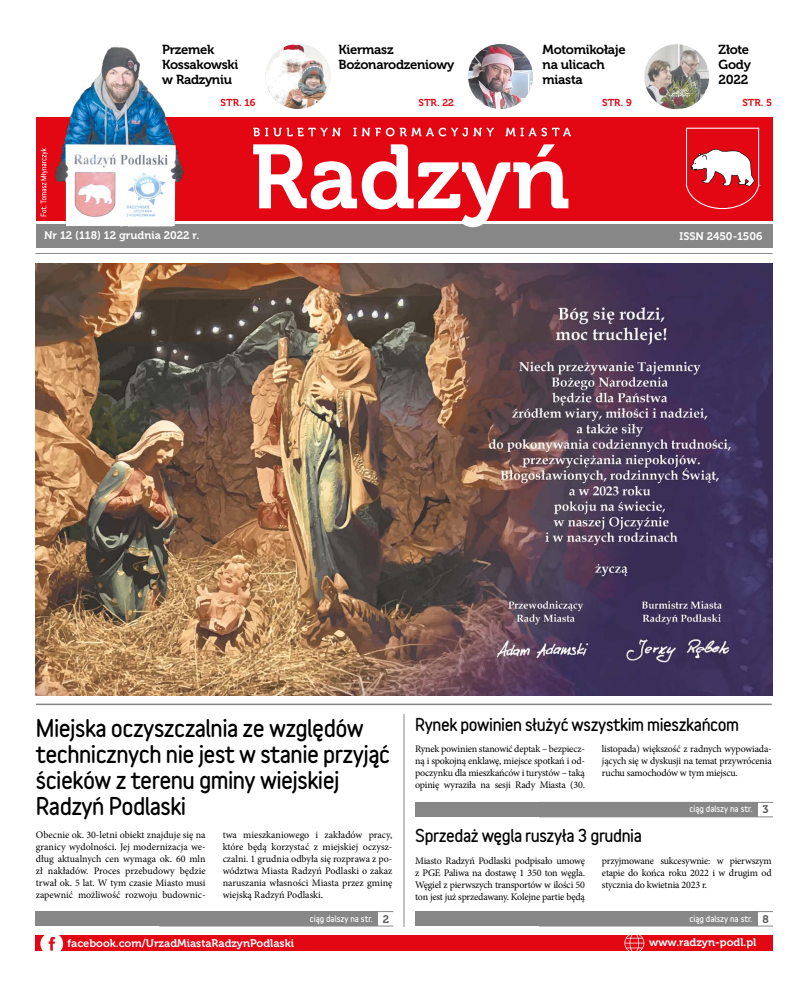
<style>
.page{position:relative;width:808px;height:993px;background:#fff}
.page>*{position:absolute;margin:0;border:0;box-sizing:border-box;transform-origin:0 0}
.t1{font:900 22px/26px "Variable";letter-spacing:-.025em;color:#000}
.t2{font:900 16px "Variable";letter-spacing:-.025em;color:#000}
.t3{font:13px/15px "Museo 700";letter-spacing:-.02em;color:#000}
.t4{font:11px "Museo 700";color:#fff}
.t5{font:10px/12px "Minion Pro";letter-spacing:-.015em;color:#000;text-align:justify}
.t6{font:10px "Museo 700";color:#e30613}
.t7{font:900 8px "Variable";color:#fff}
.s1{font-family:"Museo 700";font-weight:400;font-size:11px;color:#575756}
</style>
<div class="page">
<div style="left:36px;top:117px;width:736px;height:103px;background:#e30613"></div>
<div style="left:36px;top:224px;width:736px;height:24px;background:#878787"></div>
<hr style="left:35px;top:253px;width:737px;height:1px;background:#878787">
<svg style="left:686px;top:128px;width:73px;height:81px"></svg>
<div style="left:35px;top:935px;width:737px;height:15px;background:#e30613"></div>
<svg style="left:40px;top:935px;width:23px;height:16px"></svg>
<svg style="left:624px;top:935px;width:20px;height:16px"></svg>
<svg style="left:253px;top:127px;width:318px;height:9px"></svg>
<svg style="left:253px;top:144px;width:315px;height:83px"></svg>
<img style="left:265px;top:44px;width:65px;height:65px;border-radius:32px">
<img style="left:468px;top:44px;width:65px;height:65px;border-radius:32px">
<img style="left:644px;top:44px;width:65px;height:65px;border-radius:32px">
<img style="left:36px;top:46px;width:150px;height:181px">
<svg style="left:41px;top:148px;width:7px;height:68px"></svg>
<hr style="left:159px;top:910px;width:234px;height:1px;background:#878787">
<hr style="left:159px;top:925px;width:234px;height:1px;background:#878787">
<div style="left:35px;top:911px;width:343px;height:14px;background:#878787"></div>
<hr style="left:539px;top:910px;width:234px;height:1px;background:#878787">
<hr style="left:539px;top:925px;width:234px;height:1px;background:#878787">
<div style="left:415px;top:911px;width:343px;height:14px;background:#878787"></div>
<hr style="left:539px;top:801px;width:234px;height:1px;background:#878787">
<hr style="left:539px;top:816px;width:234px;height:1px;background:#878787">
<div style="left:415px;top:802px;width:343px;height:14px;background:#878787"></div>
<hr style="left:36px;top:703px;width:736px;height:1px;background:#878787">
<hr style="left:404px;top:713px;width:1px;height:213px;background:#878787">
<img style="left:36px;top:263px;width:736px;height:431px">
<h3 class="t3" style="left:162px;top:42px;width:78px">Przemek<br>Kossakowski w Radzyniu</h3>
<h3 class="t3" style="left:338px;top:42px;width:117px">Kiermasz<br>Bożonarodzeniowy</h3>
<h3 class="t3" style="left:543px;top:42px;width:85px">Motomikołaje na ulicach miasta</h3>
<h3 class="t3" style="left:719px;top:42px;width:34px">Złote<br>Gody<br>2022</h3>
<p class="t6" style="left:221px;top:97px;width:36px">STR. 16</p>
<p class="t6" style="left:418px;top:97px;width:37px">STR. 22</p>
<p class="t6" style="left:602px;top:97px;width:31px">STR. 9</p>
<p class="t6" style="left:742px;top:97px;width:31px">STR. 5</p>
<p class="t4" style="left:44px;top:229px;width:157px">Nr 12 (118) 12 grudnia 2022 r.</p>
<p class="t4" style="left:680px;top:229px;width:84px">ISSN 2450-1506</p>
<h1 class="t1" style="left:36px;top:714px;width:355px">Miejska oczyszczalnia ze względów technicznych nie jest w stanie przyjąć ścieków z terenu gminy wiejskiej<br>Radzyń Podlaski</h1>
<h2 class="t2" style="left:415px;top:711px;width:326px">Rynek powinien służyć wszystkim mieszkańcom</h2>
<p class="t5" style="left:36px;top:828px;width:171px">Obecnie ok. 30-letni obiekt znajduje się na</p>
<h2 class="t2" style="left:415px;top:822px;width:228px">Sprzedaż węgla ruszyła 3 grudnia</h2>
<p class="t5" style="left:36px;top:840px;width:171px">granicy wydolności. Jej modernizacja we&shy;dług aktualnych cen wymaga ok. 60 mln zł nakładów. Proces przebudowy będzie trwał ok. 5 lat. W tym czasie Miasto musi zapewnić możliwość rozwoju budownic-</p>
<p class="t5" style="left:415px;top:742px;width:171px">Rynek powinien stanowić deptak – bezpiecz&shy;ną i spokojną enklawę, miejsce spotkań i od&shy;poczynku dla mieszkańców i turystów – taką opinię wyraziła na sesji Rady Miasta (30.</p>
<p class="t5" style="left:602px;top:742px;width:171px">listopada) większość z radnych wypowiada&shy;jących się w dyskusji na temat przywrócenia ruchu samochodów w tym miejscu.</p>
<p class="t7" style="left:689px;top:802px;width:81px">ciąg dalszy na str. <span class="s1">3</span></p>
<p class="t5" style="left:223px;top:828px;width:171px">twa mieszkaniowego i zakładów pracy, które będą korzystać z miejskiej oczysz&shy;czalni. 1 grudnia odbyła się rozprawa z po&shy;wództwa Miasta Radzyń Podlaski o zakaz naruszania własności Miasta przez gminę wiejską Radzyń Podlaski.</p>
<p class="t5" style="left:415px;top:854px;width:171px">Miasto Radzyń Podlaski podpisało umowę z PGE Paliwa na dostawę 1 350 ton węgla.<br>Węgiel z pierwszych transportów w ilości 50 ton jest już sprzedawany. Kolejne partie będą</p>
<p class="t5" style="left:602px;top:854px;width:171px">przyjmowane sukcesywnie: w pierwszym etapie do końca roku 2022 i w drugim od stycznia do kwietnia 2023 r.</p>
<p class="t7" style="left:310px;top:911px;width:81px">ciąg dalszy na str. <span class="s1">2</span></p>
<p class="t7" style="left:689px;top:911px;width:81px">ciąg dalszy na str. <span class="s1">8</span></p>
<p class="t4" style="left:68px;top:936px;width:228px">facebook.com/UrzadMiastaRadzynPodlaski</p>
<p class="t4" style="left:649px;top:935px;width:109px">www.radzyn-podl.pl</p>
</div>
